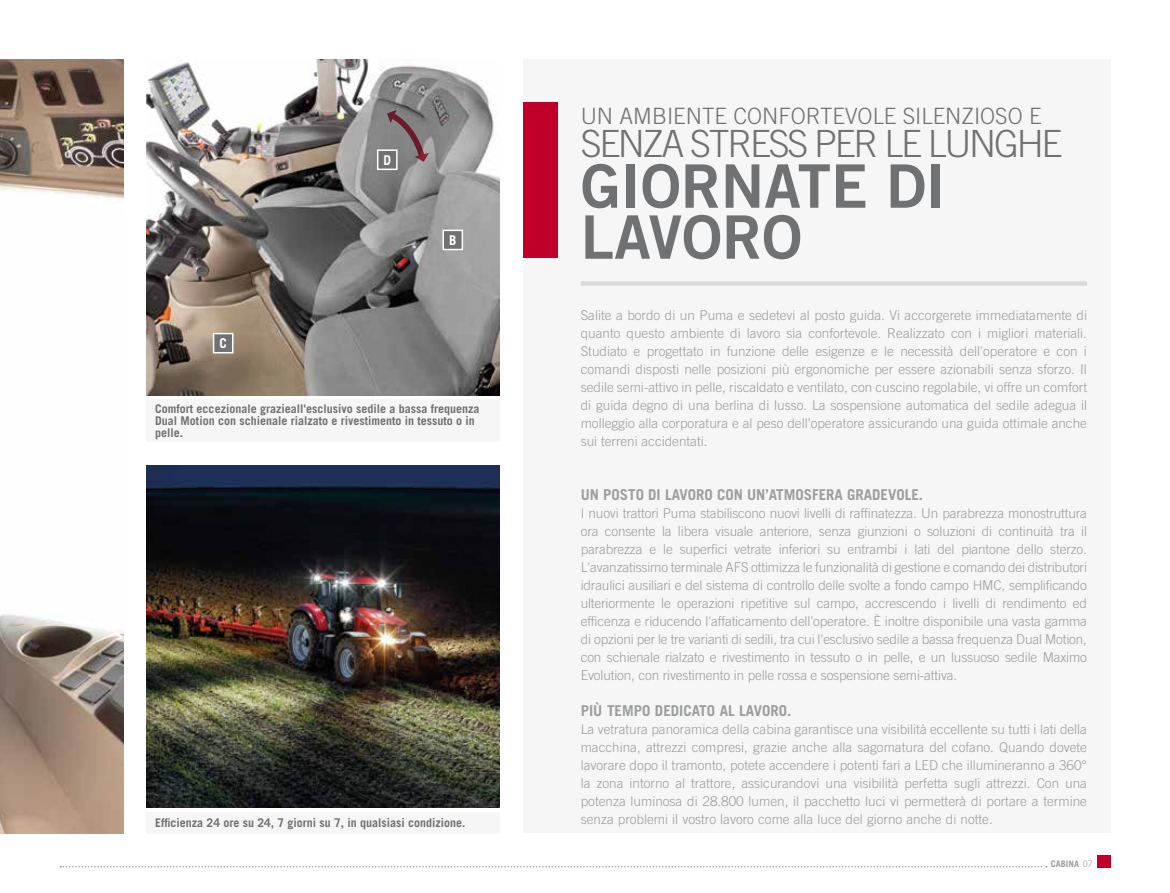
<style>
.page{position:relative;width:1170px;height:893px;background:#fff}
.page>*{position:absolute;margin:0;border:0;box-sizing:border-box;transform-origin:0 0}
.t1{font:60px/51px "Trade Gothic LT Std Bd 2";color:#707172}
.t2{font:300 37.5px "Trade Gothic LT Std";letter-spacing:-.06em;color:#707172}
.t3{font:300 22.5px "Trade Gothic LT Std";color:#707172}
.t4{font:700 15px "Trade Gothic LT Std";color:#9c9e9f}
.t5{font:300 13.5px/18px "Trade Gothic LT Std";color:#9c9e9f;text-align:justify}
.t6{font:700 13.5px "Trade Gothic LT Std";color:#fff}
.t7{font:700 12px/12px "Trade Gothic LT Std";color:#707172}
.t8{font:700 9px "Trade Gothic LT Std";color:#9c9e9f}
.s1{font-weight:300}
</style>
<div class="page">
<img style="left:0;top:60px;width:123px;height:773px">
<div style="left:1096px;top:855px;width:14px;height:12px;background:#c1002a"></div>
<svg style="left:60px;top:866px;width:986px;height:1px"></svg>
<div style="left:523px;top:60px;width:587px;height:773px;background:#f6f6f6"></div>
<div style="left:147px;top:812px;width:353px;height:21px;background:#f6f6f6"></div>
<img style="left:147px;top:60px;width:353px;height:335px">
<div style="left:147px;top:400px;width:353px;height:42px;background:#f6f6f6"></div>
<div style="left:213px;top:334px;width:20px;height:19px;background:#707172"></div>
<div style="left:213px;top:333px;width:20px;height:20px;border:2px solid #fff"></div>
<div style="left:443px;top:230px;width:19px;height:19px;background:#707172"></div>
<div style="left:442px;top:230px;width:21px;height:20px;border:2px solid #fff"></div>
<div style="left:377px;top:150px;width:20px;height:19px;background:#707172"></div>
<div style="left:377px;top:149px;width:20px;height:21px;border:2px solid #fff"></div>
<div style="left:523px;top:102px;width:34px;height:155px;background:#c1002a"></div>
<div style="left:580px;top:281px;width:506px;height:5px;background:#d9dadb"></div>
<img style="left:147px;top:466px;width:353px;height:342px">
<svg style="left:387px;top:110px;width:42px;height:52px;background:#807275"></svg>
<p class="t6" style="left:219px;top:335px;width:9px">C</p>
<p class="t6" style="left:383px;top:152px;width:9px">D</p>
<p class="t6" style="left:449px;top:232px;width:9px">B</p>
<p class="t7" style="left:155px;top:403px;width:325px">Comfort eccezionale grazieall'esclusivo sedile a bassa frequenza<br>Dual Motion con schienale rialzato e rivestimento in tessuto o in pelle.</p>
<h3 class="t3" style="left:580px;top:102px;width:462px">UN AMBIENTE CONFORTEVOLE SILENZIOSO E</h3>
<h2 class="t2" style="left:580px;top:121px;width:483px">SENZA STRESS PER LE LUNGHE</h2>
<h1 class="t1" style="left:580px;top:160px;width:367px">GIORNATE DI<br>LAVORO</h1>
<p class="t5" style="left:580px;top:306px;width:508px">Salite a bordo di un Puma e sedetevi al posto guida. Vi accorgerete immediatamente di quanto questo ambiente di lavoro sia confortevole. Realizzato con i migliori materiali.<br>Studiato e progettato in funzione delle esigenze e le necessità dell'operatore e con i comandi disposti nelle posizioni più ergonomiche per essere azionabili senza sforzo. Il sedile semi-attivo in pelle, riscaldato e ventilato, con cuscino regolabile, vi offre un comfort di guida degno di una berlina di lusso. La sospensione automatica del sedile adegua il molleggio alla corporatura e al peso dell’operatore assicurando una guida ottimale anche sui terreni accidentati.</p>
<p class="t4" style="left:580px;top:486px;width:344px">UN POSTO DI LAVORO CON UN’ATMOSFERA GRADEVOLE.</p>
<p class="t5" style="left:580px;top:504px;width:508px">I nuovi trattori Puma stabiliscono nuovi livelli di raffinatezza. Un parabrezza monostruttura ora consente la libera visuale anteriore, senza giunzioni o soluzioni di continuità tra il parabrezza e le superfici vetrate inferiori su entrambi i lati del piantone dello sterzo.<br>L'avanzatissimo terminale AFS ottimizza le funzionalità di gestione e comando dei distributori idraulici ausiliari e del sistema di controllo delle svolte a fondo campo HMC, semplificando ulteriormente le operazioni ripetitive sul campo, accrescendo i livelli di rendimento ed efficenza e riducendo l'affaticamento dell'operatore. È inoltre disponibile una vasta gamma di opzioni per le tre varianti di sedili, tra cui l'esclusivo sedile a bassa frequenza Dual Motion, con schienale rialzato e rivestimento in tessuto o in pelle, e un lussuoso sedile Maximo Evolution, con rivestimento in pelle rossa e sospensione semi-attiva.</p>
<p class="t4" style="left:580px;top:702px;width:212px">PIÙ TEMPO DEDICATO AL LAVORO.</p>
<p class="t5" style="left:580px;top:720px;width:508px">La vetratura panoramica della cabina garantisce una visibilità eccellente su tutti i lati della macchina, attrezzi compresi, grazie anche alla sagomatura del cofano. Quando dovete lavorare dopo il tramonto, potete accendere i potenti fari a LED che illumineranno a 360° la zona intorno al trattore, assicurandovi una visibilità perfetta sugli attrezzi. Con una potenza luminosa di 28.800 lumen, il pacchetto luci vi permetterà di portare a termine</p>
<p class="t7" style="left:155px;top:817px;width:312px">Efficienza 24 ore su 24, 7 giorni su 7, in qualsiasi condizione.</p>
<p class="t5" style="left:580px;top:810px;width:413px">senza problemi il vostro lavoro come alla luce del giorno anche di notte.</p>
<p class="t8" style="left:1050px;top:859px;width:43px">CABINA <span class="s1">07</span></p>
</div>
